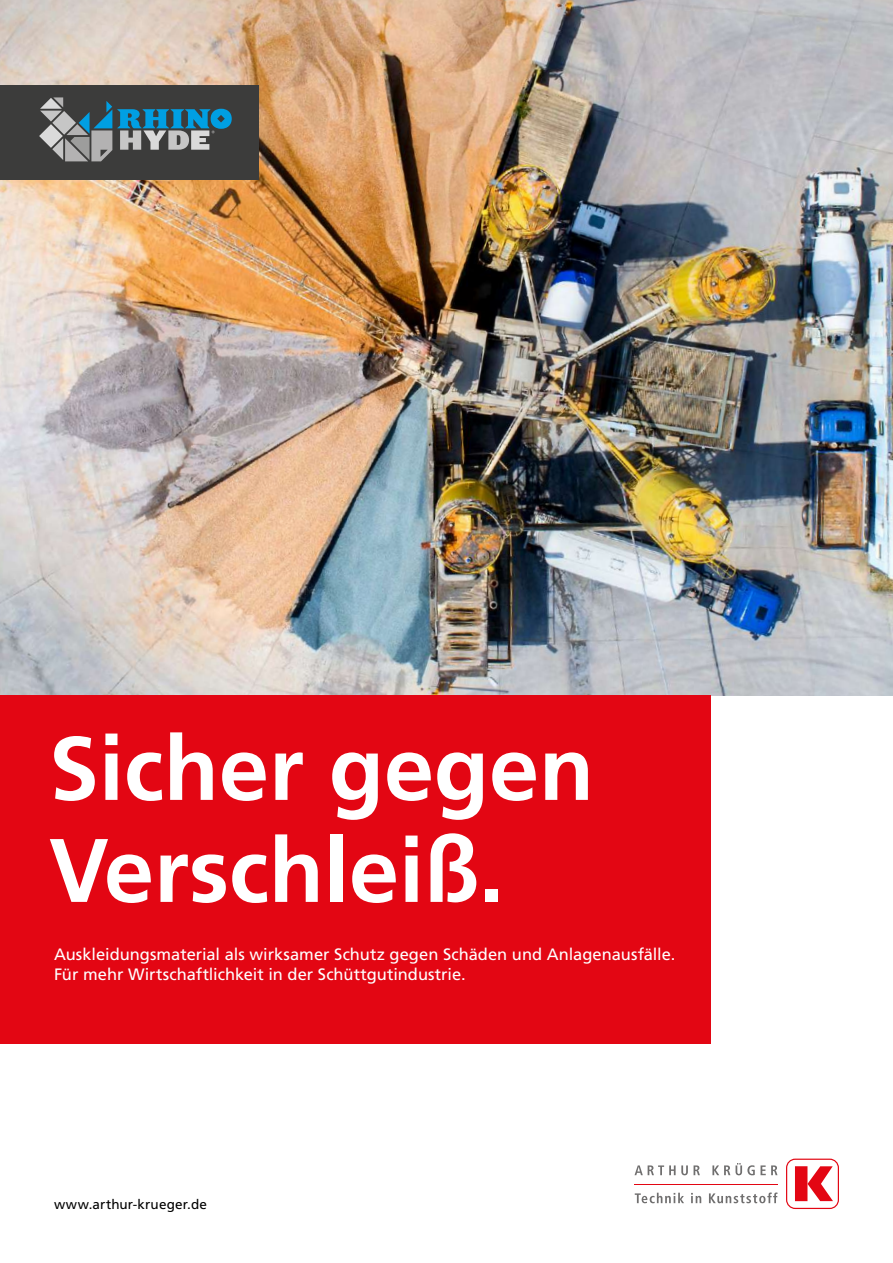
<style>
.page{position:relative;width:893px;height:1263px;background:#fff}
.page>*{position:absolute;margin:0;border:0;box-sizing:border-box;transform-origin:0 0}
.t1{font:700 90px/102px "Frutiger LT Com";color:#fff}
.t2{font:16.5px/19.5px "Frutiger LT Std";color:#fff}
.t3{font:13.5px "Frutiger LT Std";letter-spacing:.01em;color:#000}
</style>
<div class="page">
<img style="left:0;top:0;width:893px;height:695px">
<div style="left:0;top:695px;width:710px;height:349px;background:#e30613"></div>
<svg style="left:635px;top:1192px;width:142px;height:11px"></svg>
<svg style="left:634px;top:1163px;width:143px;height:12px"></svg>
<hr style="left:634px;top:1184px;width:144px;height:1px;background:#e30613">
<svg style="left:786px;top:1158px;width:53px;height:51px"></svg>
<div style="left:0;top:85px;width:258px;height:94px;background:#3c3c3b"></div>
<svg style="left:39px;top:97px;width:193px;height:64px"></svg>
<h1 class="t1" style="left:49px;top:718px;width:547px">Sicher gegen<br>Verschleiß.</h1>
<p class="t2" style="left:54px;top:945px;width:623px">Auskleidungsmaterial als wirksamer Schutz gegen Schäden und Anlagenausfälle.<br>Für mehr Wirtschaftlichkeit in der Schüttgutindustrie.</p>
<p class="t3" style="left:54px;top:1196px;width:154px">www.arthur-krueger.de</p>
</div>
